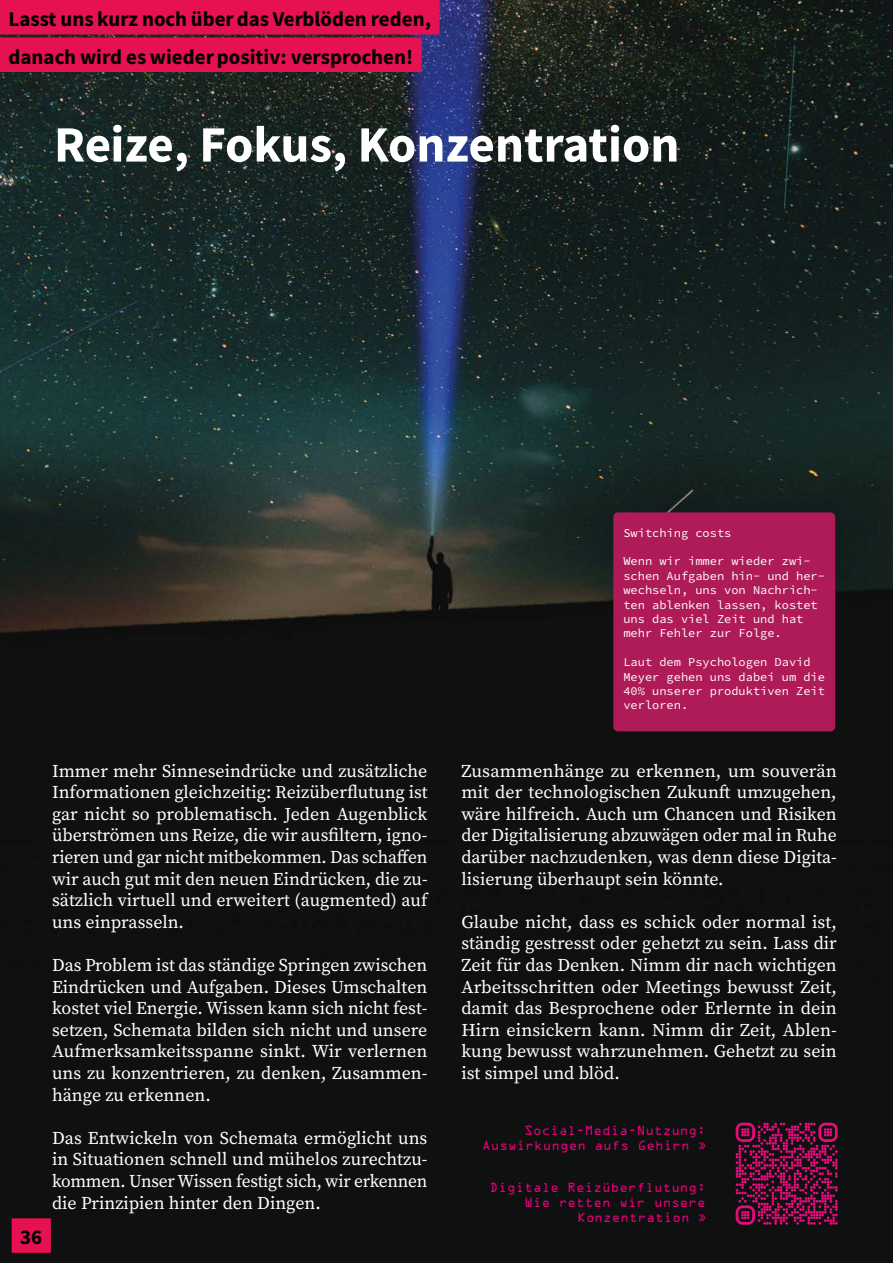
<style>
.page{position:relative;width:893px;height:1263px;background:#0f1010}
.page>*{position:absolute;margin:0;border:0;box-sizing:border-box;transform-origin:0 0}
.t1{font:51px "Source Sans Variable";color:#fff}
.t2{font:21px/37.5px "Source Sans Variable";color:#020203}
.t3{font:18px/21.6px "Source Serif Variable";color:#fff;text-align:justify}
.t4{font:12px/14.4px "Source Code Variable";color:#fff}
.t5{font:12px/15px "OCRA Std";color:#e6007d;text-align:right}
.s1{font-size:10.5px}
</style>
<div class="page">
<img style="left:0;top:0;width:893px;height:732px">
<div style="left:0;top:0;width:440px;height:35px;background:#e51150"></div>
<div style="left:0;top:38px;width:422px;height:34px;background:#e51150"></div>
<div style="left:613px;top:512px;width:222px;height:219px;background:#af1b58;border-radius:5px"></div>
<svg style="left:736px;top:1123px;width:102px;height:101px"></svg>
<div style="left:12px;top:1218px;width:39px;height:35px;background:#e51150"></div>
<p class="t2" style="left:9px;top:0;width:424px">Lasst uns kurz noch über das Verblöden reden, danach wird es wieder positiv: versprochen!</p>
<h1 class="t1" style="left:54px;top:114px;width:627px">Reize, Fokus, Konzentration</h1>
<p class="t2" style="left:20px;top:1219px;width:24px">36</p>
<p class="t3" style="left:52px;top:760px;width:377px">Immer mehr Sinneseindrücke und zusätzliche Informationen gleichzeitig: Reizüberflutung ist gar nicht so problematisch. Jeden Augenblick überströmen uns Reize, die wir ausfiltern, igno&shy;rieren und gar nicht mitbekommen. Das schaffen wir auch gut mit den neuen Eindrücken, die zu&shy;sätzlich virtuell und erweitert (augmented) auf uns einprasseln.</p>
<p class="t3" style="left:52px;top:954px;width:377px">Das Problem ist das ständige Springen zwischen Eindrücken und Aufgaben. Dieses Umschalten kostet viel Energie. Wissen kann sich nicht fest&shy;setzen, Schemata bilden sich nicht und unsere Aufmerksamkeitsspanne sinkt. Wir verlernen uns zu konzentrieren, zu denken, Zusammen&shy;hänge zu erkennen.</p>
<p class="t3" style="left:52px;top:1127px;width:377px">Das Entwickeln von Schemata ermöglicht uns in Situationen schnell und mühelos zurechtzu&shy;kommen. Unser Wissen festigt sich, wir erkennen die Prinzipien hinter den Dingen.</p>
<p class="t4" style="left:623px;top:526px;width:109px">Switching costs</p>
<p class="t4" style="left:623px;top:554px;width:203px">Wenn wir immer wieder zwi&shy;schen Aufgaben hin- und her&shy;wechseln, uns von Nachrich&shy;ten ablenken lassen, kostet uns das viel Zeit und hat mehr Fehler zur Folge.</p>
<p class="t4" style="left:623px;top:655px;width:203px">Laut dem Psychologen David<br>Meyer gehen uns dabei um die<br>40% unserer produktiven Zeit verloren.</p>
<p class="t3" style="left:461px;top:760px;width:377px">Zusammenhänge zu erkennen, um souverän mit der technologischen Zukunft umzugehen, wäre hilfreich. Auch um Chancen und Risiken der Digitalisierung abzuwägen oder mal in Ruhe darüber nachzudenken, was denn diese Digita&shy;lisierung überhaupt sein könnte.</p>
<p class="t3" style="left:461px;top:911px;width:377px">Glaube nicht, dass es schick oder normal ist, ständig gestresst oder gehetzt zu sein. Lass dir Zeit für das Denken. Nimm dir nach wichtigen Arbeitsschritten oder Meetings bewusst Zeit, damit das Besprochene oder Erlernte in dein Hirn einsickern kann. Nimm dir Zeit, Ablen&shy;kung bewusst wahrzunehmen. Gehetzt zu sein ist simpel und blöd.</p>
<p class="t5" style="left:482px;top:1124px;width:225px">Social-Media-Nutzung:<br>Auswirkungen aufs Gehirn <span class="s1">»</span></p>
<p class="t5" style="left:490px;top:1180px;width:218px">Digitale Reizüberflutung:<br>Wie retten wir unsere<br>Konzentration <span class="s1">»</span></p>
</div>
